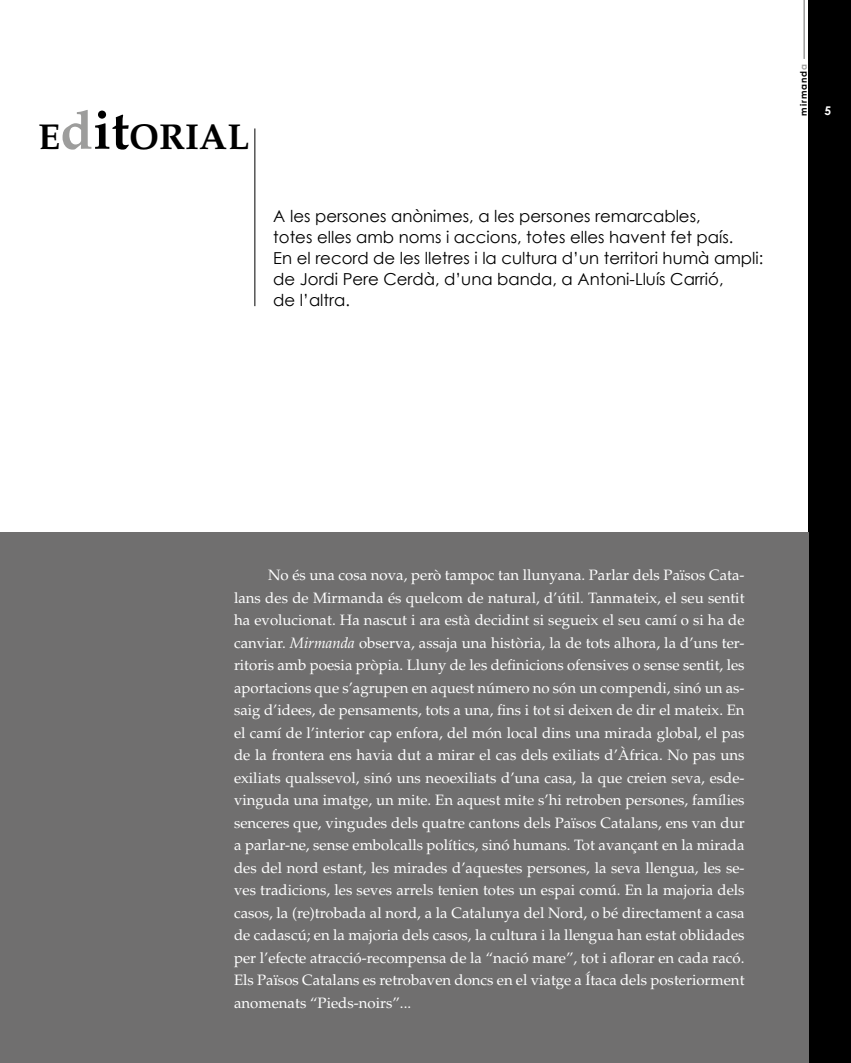
<style>
.page{position:relative;width:851px;height:1063px;background:#fff}
.page>*{position:absolute;margin:0;border:0;box-sizing:border-box;transform-origin:0 0}
.t1{font:700 36px "Palatino LT Std";color:#000}
.t2{font:16.5px/21px "Century Gothic";color:#000}
.t3{font:15px/22.5px "Palatino LT Std";color:#fff;text-align:justify}
.t4{font:700 12px "Century Gothic";color:#fff}
.t5{font:700 9px "Century Gothic";letter-spacing:.105em;color:#000}
.s1{font-size:54px;color:#9d9d9c}
.s2{font-size:54px}
.s3{color:#9d9d9c}
.s4{font-style:italic}
</style>
<div class="page">
<div style="left:808px;top:0;width:42px;height:1063px;background:#000"></div>
<hr style="left:803px;top:0;width:1px;height:59px;background:#9d9d9c">
<div style="left:0;top:532px;width:808px;height:531px;background:#706f6f"></div>
<hr style="left:254px;top:128px;width:1px;height:178px;background:#000">
<h1 class="t1" style="left:38px;top:115px;width:212px">E<span class="s1">d</span><span class="s2">it</span>ORIAL</h1>
<p class="t2" style="left:273px;top:205px;width:491px">A les persones anònimes, a les persones remarcables,<br>totes elles amb noms i accions, totes elles havent fet país.<br>En el record de les lletres i la cultura d’un territori humà ampli: de Jordi Pere Cerdà, d’una banda, a Antoni-Lluís Carrió,<br>de l’altra.</p>
<p class="t5" style="left:797px;top:116px;width:53px;rotate:-90deg">mirmand<span class="s3">a</span></p>
<p class="t4" style="left:824px;top:103px;width:8px">5</p>
<p class="t3" style="left:234px;top:564px;width:512px;text-indent:34px">No és una cosa nova, però tampoc tan llunyana. Parlar dels Països Cata&shy;lans des de Mirmanda és quelcom de natural, d’útil. Tanmateix, el seu sentit ha evolucionat. Ha nascut i ara està decidint si segueix el seu camí o si ha de canviar. <span class="s4">Mirmanda</span> observa, assaja una història, la de tots alhora, la d’uns ter&shy;ritoris amb poesia pròpia. Lluny de les definicions ofensives o sense sentit, les aportacions que s’agrupen en aquest número no són un compendi, sinó un as&shy;saig d’idees, de pensaments, tots a una, fins i tot si deixen de dir el mateix. En el camí de l’interior cap enfora, del món local dins una mirada global, el pas de la frontera ens havia dut a mirar el cas dels exiliats d’Àfrica. No pas uns exiliats qualssevol, sinó uns neoexiliats d’una casa, la que creien seva, esde&shy;vinguda una imatge, un mite. En aquest mite s’hi retroben persones, famílies senceres que, vingudes dels quatre cantons dels Països Catalans, ens van dur a parlar-ne, sense embolcalls polítics, sinó humans. Tot avançant en la mirada des del nord estant, les mirades d’aquestes persones, la seva llengua, les se&shy;ves tradicions, les seves arrels tenien totes un espai comú. En la majoria dels casos, la (re)trobada al nord, a la Catalunya del Nord, o bé directament a casa de cadascú; en la majoria dels casos, la cultura i la llengua han estat oblidades per l’efecte atracció-recompensa de la “nació mare”, tot i aflorar en cada racó.<br>Els Països Catalans es retrobaven doncs en el viatge a Ítaca dels posteriorment anomenats “Pieds-noirs”...</p>
</div>
